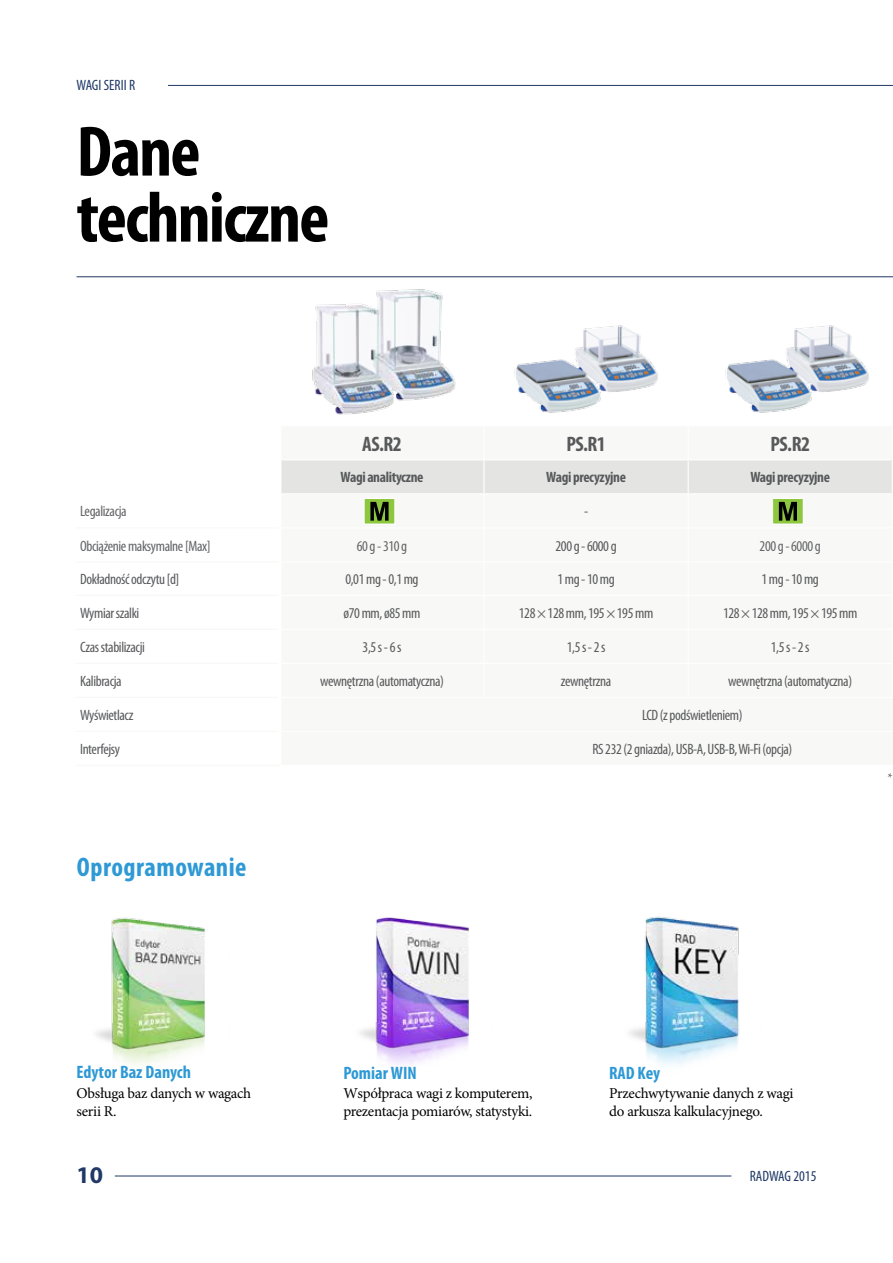
<style>
.page{position:relative;width:893px;height:1263px;background:#fff}
.page>*{position:absolute;margin:0;border:0;box-sizing:border-box;transform-origin:0 0}
.t1{font:700 condensed 72px/66px "Myriad Pro";letter-spacing:-.025em;color:#000}
.t2{font:700 condensed 27px "Myriad Pro";letter-spacing:.02em;color:#2e99d5}
.t3{font:700 24px "Myriad Pro";color:#1f3866}
.t4{font:700 condensed 21px "Myriad Pro";letter-spacing:-.025em;color:#58595b}
.t5{font:700 condensed 18px "Myriad Pro";color:#2e99d5}
.t6{font:condensed 15px "Myriad Pro";letter-spacing:-.025em;color:#58595b}
.t7{font:15px/18px "Minion Pro";letter-spacing:-.02em;color:#000}
.t8{font:condensed 15px "Myriad Pro";letter-spacing:-.025em;color:#636466}
.t9{font:700 condensed 15px "Myriad Pro";letter-spacing:-.025em;color:#58595b}
.t10{font:condensed 15px "Myriad Pro";color:#1f3866}
.t11{font:13.5px "Minion Pro";color:#636466}
</style>
<div class="page">
<hr style="left:115px;top:1175px;width:616px;height:1px;background:#1f3866">
<img style="left:96px;top:917px;width:109px;height:148px">
<img style="left:360px;top:917px;width:109px;height:148px">
<hr style="left:77px;top:276px;width:816px;height:1px;background:#1f3866">
<img style="left:629px;top:916px;width:110px;height:149px">
<hr style="left:168px;top:85px;width:725px;height:1px;background:#1f3866">
<div style="left:281px;top:460px;width:611px;height:33px;background:#e4e5e3"></div>
<hr style="left:483px;top:460px;width:2px;height:33px;background:#fff">
<hr style="left:688px;top:460px;width:1px;height:33px;background:#fff">
<hr style="left:76px;top:527px;width:202px;height:1px;background:#f8f8f6">
<hr style="left:76px;top:561px;width:202px;height:1px;background:#f8f8f6">
<hr style="left:76px;top:595px;width:202px;height:1px;background:#f8f8f6">
<hr style="left:76px;top:629px;width:202px;height:1px;background:#f8f8f6">
<hr style="left:76px;top:663px;width:202px;height:1px;background:#f8f8f6">
<hr style="left:76px;top:697px;width:202px;height:1px;background:#f8f8f6">
<hr style="left:76px;top:731px;width:202px;height:1px;background:#f8f8f6">
<hr style="left:76px;top:765px;width:204px;height:1px;background:#f8f8f6">
<img style="left:312px;top:289px;width:144px;height:126px">
<img style="left:514px;top:325px;width:144px;height:88px">
<div style="left:364px;top:498px;width:31px;height:26px;background:#8dc63f"></div>
<div style="left:364px;top:498px;width:31px;height:26px;border:1px solid #fff"></div>
<svg style="left:370px;top:502px;width:19px;height:19px"></svg>
<div style="left:773px;top:498px;width:30px;height:26px;background:#8dc63f"></div>
<div style="left:772px;top:498px;width:31px;height:26px;border:1px solid #fff"></div>
<svg style="left:779px;top:502px;width:18px;height:19px"></svg>
<img style="left:725px;top:325px;width:144px;height:88px">
<p class="t10" style="left:77px;top:76px;width:60px">WAGI SERII R</p>
<h1 class="t1" style="left:77px;top:117px;width:254px">Dane techniczne</h1>
<h3 class="t4" style="left:362px;top:431px;width:41px">AS.R2</h3>
<h3 class="t4" style="left:566px;top:431px;width:41px">PS.R1</h3>
<h3 class="t4" style="left:770px;top:431px;width:41px">PS.R2</h3>
<p class="t9" style="left:341px;top:468px;width:84px">Wagi analityczne</p>
<p class="t9" style="left:546px;top:468px;width:81px">Wagi precyzyjne</p>
<p class="t9" style="left:750px;top:468px;width:81px">Wagi precyzyjne</p>
<p class="t8" style="left:80px;top:502px;width:48px">Legalizacja</p>
<p class="t6" style="left:584px;top:502px;width:6px">-</p>
<p class="t8" style="left:80px;top:536px;width:132px">Obciążenie maksymalne [Max]</p>
<p class="t8" style="left:357px;top:536px;width:52px">60 g - 310 g</p>
<p class="t6" style="left:556px;top:536px;width:63px">200 g - 6000 g</p>
<p class="t8" style="left:760px;top:536px;width:63px">200 g - 6000 g</p>
<p class="t6" style="left:80px;top:570px;width:101px">Dokładność odczytu [d]</p>
<p class="t6" style="left:345px;top:570px;width:75px">0,01 mg - 0,1 mg</p>
<p class="t6" style="left:557px;top:570px;width:59px">1 mg - 10 mg</p>
<p class="t6" style="left:761px;top:570px;width:59px">1 mg - 10 mg</p>
<p class="t6" style="left:80px;top:604px;width:61px">Wymiar szalki</p>
<p class="t6" style="left:344px;top:604px;width:78px">ø70 mm, ø85 mm</p>
<p class="t6" style="left:519px;top:604px;width:136px">128 × 128 mm, 195 × 195 mm</p>
<p class="t6" style="left:723px;top:604px;width:136px">128 × 128 mm, 195 × 195 mm</p>
<p class="t6" style="left:80px;top:638px;width:66px">Czas stabilizacji</p>
<p class="t6" style="left:363px;top:638px;width:40px">3,5 s - 6 s</p>
<p class="t6" style="left:567px;top:638px;width:40px">1,5 s - 2 s</p>
<p class="t6" style="left:771px;top:638px;width:40px">1,5 s - 2 s</p>
<p class="t6" style="left:80px;top:672px;width:43px">Kalibracja</p>
<p class="t6" style="left:320px;top:672px;width:125px">wewnętrzna (automatyczna)</p>
<p class="t6" style="left:561px;top:672px;width:52px">zewnętrzna</p>
<p class="t6" style="left:728px;top:672px;width:125px">wewnętrzna (automatyczna)</p>
<p class="t6" style="left:80px;top:706px;width:55px">Wyświetlacz</p>
<p class="t6" style="left:642px;top:706px;width:102px">LCD (z podświetleniem)</p>
<p class="t6" style="left:80px;top:740px;width:42px">Interfejsy</p>
<p class="t6" style="left:592px;top:740px;width:201px">RS 232 (2 gniazda), USB-A, USB-B, Wi-Fi (opcja)</p>
<p class="t11" style="left:887px;top:768px;width:7px">*</p>
<h2 class="t2" style="left:77px;top:850px;width:171px">Oprogramowanie</h2>
<p class="t5" style="left:77px;top:1061px;width:116px">Edytor Baz Danych</p>
<p class="t5" style="left:343px;top:1061px;width:75px">Pomiar WIN</p>
<p class="t5" style="left:609px;top:1061px;width:53px">RAD Key</p>
<p class="t7" style="left:77px;top:1084px;width:176px">Obsługa baz danych w wagach serii R.</p>
<p class="t7" style="left:343px;top:1084px;width:191px">Współpraca wagi z komputerem, prezentacja pomiarów, statystyki.</p>
<p class="t7" style="left:609px;top:1084px;width:186px">Przechwytywanie danych z wagi do arkusza kalkulacyjnego.</p>
<h3 class="t3" style="left:77px;top:1159px;width:28px">10</h3>
<p class="t10" style="left:750px;top:1167px;width:68px">RADWAG 2015</p>
</div>
